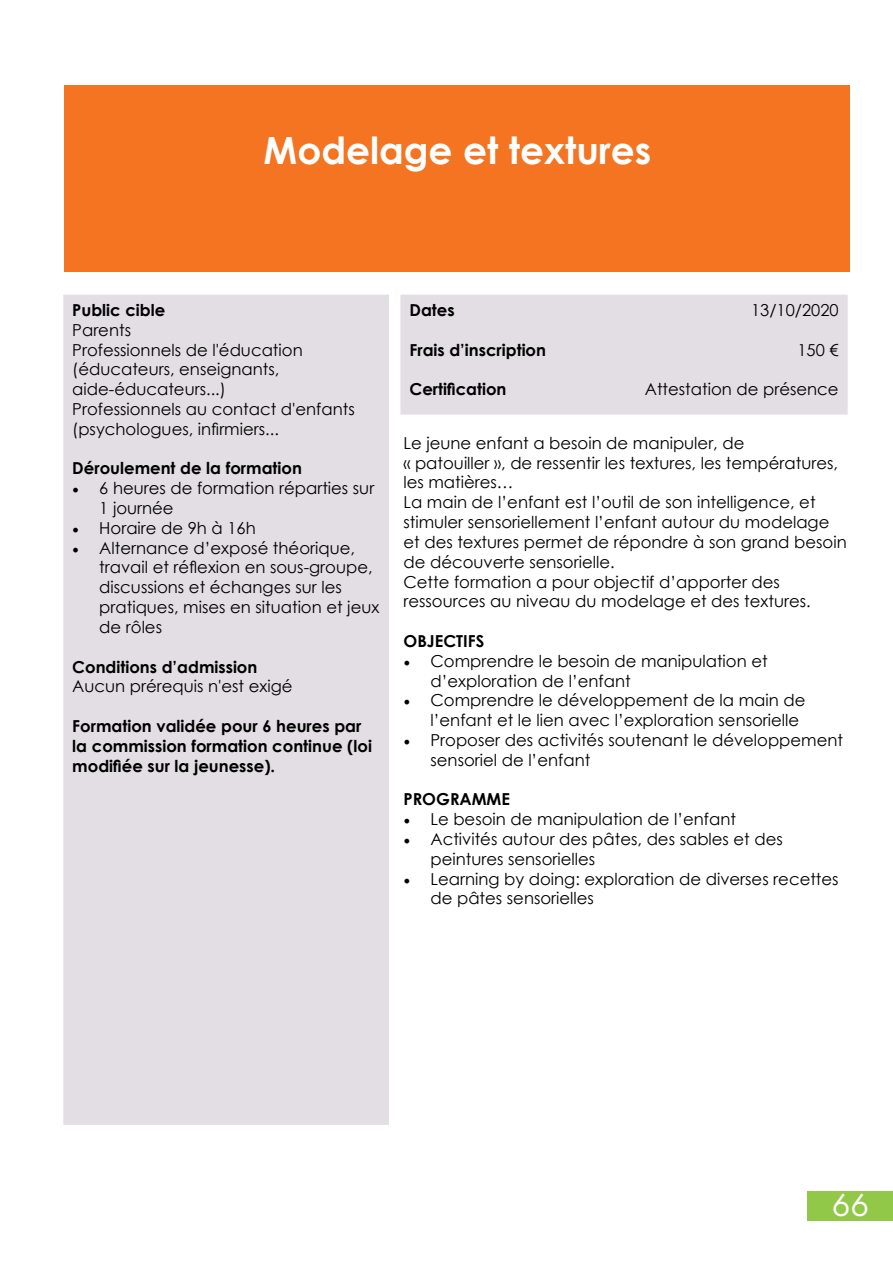
<style>
.page{position:relative;width:893px;height:1263px;background:#fff}
.page>*{position:absolute;margin:0;border:0;box-sizing:border-box;transform-origin:0 0}
.t1{font:700 37.5px "Century Gothic";color:#fff}
.t2{font:33px "Futura PT";color:#fff}
.t3{font:16.5px/19.8px "Century Gothic";color:#000}
.t4{font:700 16.5px/19.8px "Century Gothic";color:#000}
.s1{font-family:"Minion Pro";font-size:18px}
</style>
<div class="page">
<div style="left:405px;top:299px;width:438px;height:111px;background:#e2dee3"></div>
<div style="left:400px;top:295px;width:448px;height:120px;border:9px solid #e2dee3"></div>
<div style="left:68px;top:299px;width:316px;height:821px;background:#e2dee3"></div>
<div style="left:63px;top:295px;width:326px;height:830px;border:9px solid #e2dee3"></div>
<div style="left:65px;top:85px;width:785px;height:186px;background:#f47421"></div>
<div style="left:808px;top:1191px;width:85px;height:29px;background:#91c848"></div>
<h1 class="t1" style="left:264px;top:122px;width:389px">Modelage et textures</h1>
<p class="t4" style="left:72px;top:299px;width:95px">Public cible</p>
<p class="t3" style="left:72px;top:320px;width:284px">Parents<br>Professionnels de l'éducation (éducateurs, enseignants, aide-éducateurs...)<br>Professionnels au contact d'enfants (psychologues, infirmiers...</p>
<p class="t4" style="left:72px;top:458px;width:231px">Déroulement de la formation</p>
<p class="t3" style="left:99px;top:478px;width:277px;text-indent:-27px"><span class="s1">•</span> 6 heures de formation réparties sur<br>1 journée</p>
<p class="t3" style="left:72px;top:518px;width:185px"><span class="s1">•</span> Horaire de 9h à 16h</p>
<p class="t3" style="left:99px;top:538px;width:282px;text-indent:-27px"><span class="s1">•</span> Alternance d’exposé théorique, travail et réflexion en sous-groupe, discussions et échanges sur les pratiques, mises en situation et jeux de rôles</p>
<p class="t4" style="left:72px;top:656px;width:187px">Conditions d’admission</p>
<p class="t3" style="left:72px;top:676px;width:222px">Aucun prérequis n'est exigé</p>
<p class="t4" style="left:72px;top:715px;width:301px">Formation validée pour 6 heures par la commission formation continue (loi modifiée sur la jeunesse).</p>
<p class="t4" style="left:409px;top:299px;width:47px">Dates</p>
<p class="t3" style="left:751px;top:300px;width:89px">13/10/2020</p>
<p class="t4" style="left:409px;top:339px;width:138px">Frais d’inscription</p>
<p class="t3" style="left:797px;top:340px;width:43px">150 €</p>
<p class="t4" style="left:409px;top:379px;width:99px">Certification</p>
<p class="t3" style="left:645px;top:379px;width:195px">Attestation de présence</p>
<p class="t3" style="left:403px;top:433px;width:445px">Le jeune enfant a besoin de manipuler, de<br>« patouiller », de ressentir les textures, les températures, les matières…<br>La main de l’enfant est l’outil de son intelligence, et stimuler sensoriellement l’enfant autour du modelage et des textures permet de répondre à son grand besoin de découverte sensorielle.<br>Cette formation a pour objectif d’apporter des ressources au niveau du modelage et des textures.</p>
<p class="t4" style="left:403px;top:630px;width:82px">OBJECTIFS</p>
<p class="t3" style="left:430px;top:651px;width:339px;text-indent:-27px"><span class="s1">•</span> Comprendre le besoin de manipulation et d’exploration de l’enfant</p>
<p class="t3" style="left:430px;top:690px;width:376px;text-indent:-27px"><span class="s1">•</span> Comprendre le développement de la main de l’enfant et le lien avec l’exploration sensorielle</p>
<p class="t3" style="left:430px;top:730px;width:414px;text-indent:-27px"><span class="s1">•</span> Proposer des activités soutenant le développement sensoriel de l’enfant</p>
<p class="t4" style="left:403px;top:789px;width:108px">PROGRAMME</p>
<p class="t3" style="left:403px;top:809px;width:334px"><span class="s1">•</span> Le besoin de manipulation de l’enfant</p>
<p class="t3" style="left:430px;top:829px;width:354px;text-indent:-27px"><span class="s1">•</span> Activités autour des pâtes, des sables et des peintures sensorielles</p>
<p class="t3" style="left:430px;top:868px;width:410px;text-indent:-27px"><span class="s1">•</span> Learning by doing: exploration de diverses recettes de pâtes sensorielles</p>
<h2 class="t2" style="left:832px;top:1185px;width:39px">66</h2>
</div>
